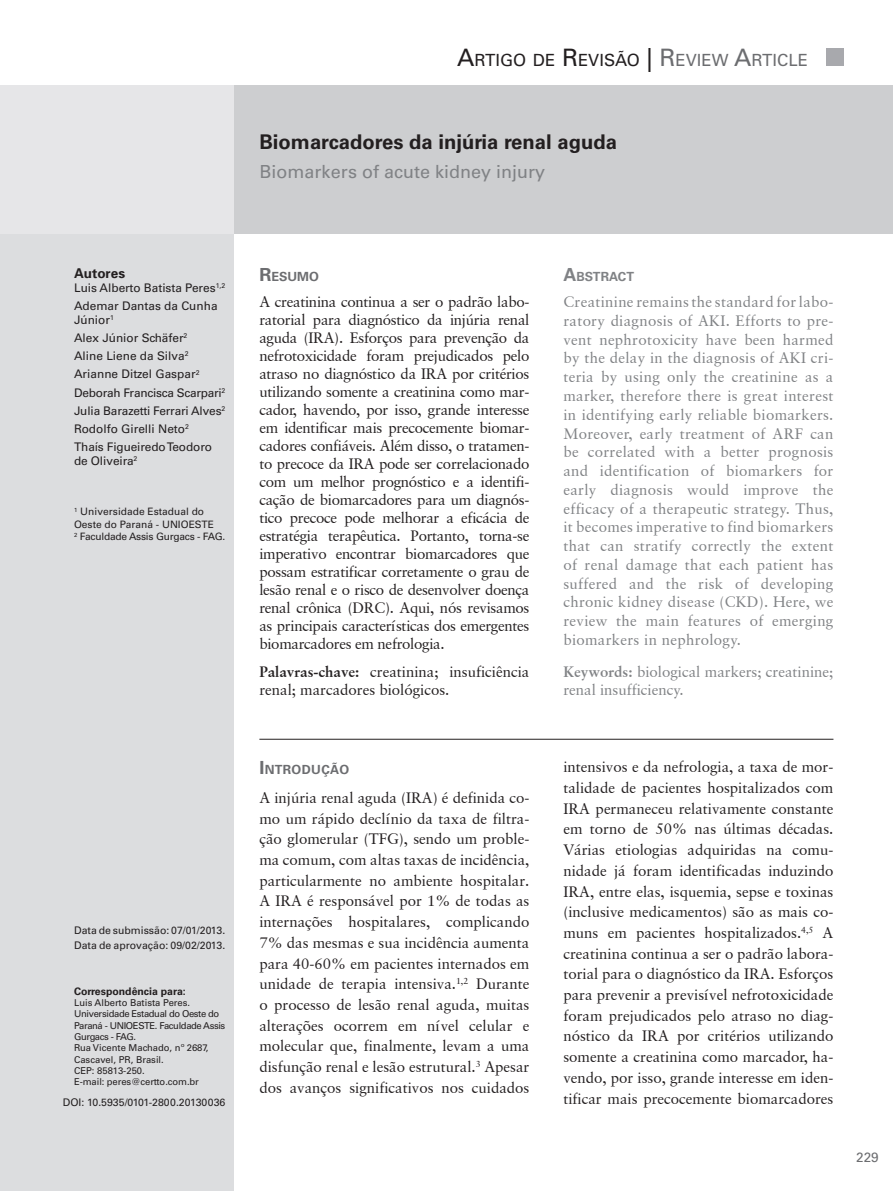
<style>
.page{position:relative;width:893px;height:1191px;background:#fff}
.page>*{position:absolute;margin:0;border:0;box-sizing:border-box;transform-origin:0 0}
.Título_Português{font:700 20.25px "Univers LT Std";color:#231f20}
.Title_Inglês{font:18px "Univers LT Std";color:#808285}
.t1{font:16.8px "Univers LT Std";color:#231f20}
.Texto_-_1º_paragráfo{font:15px/20.7px "Garamond Retrospective S Si";color:#231f20;text-align:justify}
.Resumo{font:15px/18px "Garamond Retrospective S Si";letter-spacing:-.02em;color:#231f20;text-align:justify}
.Abstract{font:15px/18.8px "Garamond Retrospective S Si";letter-spacing:.02em;color:#808285;text-align:justify}
.Palavras-chave{font:15px/18px "Garamond Retrospective S Si";color:#231f20}
.keywords{font:15px/18px "Garamond Retrospective S Si";color:#808285}
.Tópico__Autores{font:13.5px "Univers 65 Bold";color:#231f20}
.t2{font:13.5px "Univers LT Std";color:#6c6d70}
.Intertítulo{font:700 12.6px "Univers LT Std";letter-spacing:.03em;color:#6c6d70}
.Intertilulo__Resumo{font:700 12.6px "Univers LT Std";color:#808285}
.Intertilulo__Resumo-2{font:700 12.6px "Univers LT Std";color:#6c6d70}
.Nome_dos_autores{font:11.85px/14px "Univers LT Std";color:#231f20}
.Nome_dos_autores-2{font:11.85px "Univers LT Std";letter-spacing:-.02em;color:#231f20}
.Data_de_subs_aprova{font:10.5px "Univers LT Std";color:#231f20}
.Autor_correspondente{font:10.5px "Univers LT Std";color:#231f20}
.Correspondência_para{font:700 10.5px "Univers LT Std";color:#231f20}
.Afiliações{font:10.2px/12.3px "Univers LT Std";color:#231f20}
.Afiliações-2{font:10.2px "Univers LT Std";letter-spacing:-.02em;color:#231f20}
.Autor_correspondente-2{font:9.45px/11.4px "Univers LT Std";letter-spacing:-.01em;color:#231f20}
.Autor_correspondente-3{font:9.45px/11.4px "Univers LT Std";letter-spacing:-.04em;color:#231f20}
.s1{font-size:24px}
.s2{font-size:24px;color:#6c6d70}
.s3{color:#6c6d70}
.s4{font-size:18px}
.s5{font-weight:700}
</style>
<div class="page">
<div style="left:0;top:85px;width:234px;height:1106px;background:#dcdddf"></div>
<div style="left:0;top:85px;width:893px;height:149px;background:linear-gradient(to right,#e2e2e4,#c5c6c8)"></div>
<div style="left:826px;top:49px;width:17px;height:17px;background:#a8a9ad"></div>
<hr style="left:259px;top:739px;width:574px;height:1px;background:#231f20">
<p class="t1" style="left:457px;top:50px;width:352px"><span class="s1">A</span>RTIGO DE <span class="s1">R</span> EVISÃO <span class="s1">|</span> <span class="s2">R</span> <span class="s3">EVIEW</span> <span class="s2">A</span><span class="s3">RTICLE</span></p>
<p class="Título_Português" style="left:259px;top:130px;width:359px">Biomarcadores da injúria renal aguda</p>
<p class="Title_Inglês" style="left:259px;top:161px;width:287px">Biomarkers of acute kidney injury</p>
<p class="Tópico__Autores" style="left:74px;top:265px;width:53px">Autores</p>
<p class="Nome_dos_autores" style="left:74px;top:280px;width:153px">Luis Alberto Batista Peres<sup>1,2</sup></p>
<p class="Nome_dos_autores" style="left:74px;top:299px;width:145px">Ademar Dantas da Cunha<br>Júnior<sup>1</sup></p>
<p class="Nome_dos_autores" style="left:74px;top:331px;width:115px">Alex Júnior Schäfer<sup>2</sup></p>
<p class="Nome_dos_autores" style="left:74px;top:349px;width:116px">Aline Liene da Silva<sup>2</sup></p>
<p class="Nome_dos_autores" style="left:74px;top:367px;width:127px">Arianne Ditzel Gaspar<sup>2</sup></p>
<p class="Nome_dos_autores-2" style="left:74px;top:385px;width:153px">Deborah Francisca Scarpari<sup>2</sup></p>
<p class="Nome_dos_autores" style="left:74px;top:404px;width:153px">Julia Barazetti Ferrari Alves<sup>2</sup></p>
<p class="Nome_dos_autores" style="left:74px;top:422px;width:116px">Rodolfo Girelli Neto<sup>2</sup></p>
<p class="Nome_dos_autores" style="left:74px;top:440px;width:139px">Thaís Figueiredo Teodoro de Oliveira<sup>2</sup></p>
<p class="Afiliações" style="left:74px;top:506px;width:141px"><sup>1</sup> Universidade Estadual do<br>Oeste do Paraná - UNIOESTE</p>
<p class="Afiliações-2" style="left:74px;top:530px;width:153px"><sup>2</sup> Faculdade Assis Gurgacs - FAG.</p>
<p class="Intertilulo__Resumo-2" style="left:259px;top:269px;width:61px"><span class="s4">R</span>ESUMO</p>
<p class="Intertilulo__Resumo" style="left:563px;top:269px;width:72px"><span class="s4">A</span>BSTRACT</p>
<p class="Resumo" style="left:259px;top:293px;width:272px">A creatinina continua a ser o padrão labo&shy;ratorial para diagnóstico da injúria renal aguda (IRA). Esforços para prevenção da nefrotoxicidade foram prejudicados pelo atraso no diagnóstico da IRA por critérios utilizando somente a creatinina como mar&shy;cador, havendo, por isso, grande interesse em identificar mais precocemente biomar&shy;cadores confiáveis. Além disso, o tratamen&shy;to precoce da IRA pode ser correlacionado com um melhor prognóstico e a identifi&shy;cação de biomarcadores para um diagnós&shy;tico precoce pode melhorar a eficácia de estratégia terapêutica. Portanto, torna-se imperativo encontrar biomarcadores que possam estratificar corretamente o grau de lesão renal e o risco de desenvolver doença renal crônica (DRC). Aqui, nós revisamos as principais características dos emergentes biomarcadores em nefrologia.</p>
<p class="Abstract" style="left:563px;top:292px;width:272px">Creatinine remains the standard for labo&shy;ratory diagnosis of AKI. Efforts to pre&shy;vent nephrotoxicity have been harmed by the delay in the diagnosis of AKI cri&shy;teria by using only the creatinine as a marker, therefore there is great interest in identifying early reliable biomarkers.<br>Moreover, early treatment of ARF can be correlated with a better prognosis and identification of biomarkers for early diagnosis would improve the efficacy of a therapeutic strategy. Thus, it becomes imperative to find biomarkers that can stratify correctly the extent of renal damage that each patient has suffered and the risk of developing chronic kidney disease (CKD). Here, we review the main features of emerging biomarkers in nephrology.</p>
<p class="Palavras-chave" style="left:259px;top:662px;width:272px"><span class="s5">Palavras-chave:</span> creatinina; insuficiência renal; marcadores biológicos.</p>
<p class="keywords" style="left:563px;top:662px;width:272px"><span class="s5">Keywords:</span> biological markers; creatinine; renal insufficiency.</p>
<p class="Intertítulo" style="left:259px;top:762px;width:91px"><span class="s4">I</span>NTRODUÇÃO</p>
<p class="Texto_-_1º_paragráfo" style="left:259px;top:787px;width:272px">A injúria renal aguda (IRA) é definida co&shy;mo um rápido declínio da taxa de filtra&shy;ção glomerular (TFG), sendo um proble&shy;ma comum, com altas taxas de incidência, particularmente no ambiente hospitalar.<br>A IRA é responsável por 1% de todas as internações hospitalares, complicando 7% das mesmas e sua incidência aumenta para 40-60% em pacientes internados em unidade de terapia intensiva.<sup>1,2</sup> Durante o processo de lesão renal aguda, muitas alterações ocorrem em nível celular e molecular que, finalmente, levam a uma disfunção renal e lesão estrutural.<sup>3</sup> Apesar dos avanços significativos nos cuidados</p>
<p class="Texto_-_1º_paragráfo" style="left:563px;top:756px;width:272px">intensivos e da nefrologia, a taxa de mor&shy;talidade de pacientes hospitalizados com IRA permaneceu relativamente constante em torno de 50% nas últimas décadas.<br>Várias etiologias adquiridas na comu&shy;nidade já foram identificadas induzindo IRA, entre elas, isquemia, sepse e toxinas (inclusive medicamentos) são as mais co&shy;muns em pacientes hospitalizados.<sup>4,5</sup> A creatinina continua a ser o padrão labora&shy;torial para o diagnóstico da IRA. Esforços para prevenir a previsível nefrotoxicidade foram prejudicados pelo atraso no diag&shy;nóstico da IRA por critérios utilizando somente a creatinina como marcador, ha&shy;vendo, por isso, grande interesse em iden-</p>
<p class="Data_de_subs_aprova" style="left:74px;top:924px;width:153px">Data de submissão: 07/01/2013.</p>
<p class="Data_de_subs_aprova" style="left:74px;top:939px;width:153px">Data de aprovação: 09/02/2013.</p>
<p class="Correspondência_para" style="left:74px;top:984px;width:113px">Correspondência para:</p>
<p class="Autor_correspondente-2" style="left:74px;top:997px;width:118px">Luis Alberto Batista Peres.</p>
<p class="Autor_correspondente-3" style="left:74px;top:1008px;width:153px">Universidade Estadual do Oeste do<br>Paraná - UNIOESTE. Faculdade Assis<br>Gurgacs - FAG.</p>
<p class="Autor_correspondente-2" style="left:74px;top:1042px;width:136px">Rua Vicente Machado, nº 2687,<br>Cascavel, PR, Brasil.<br>CEP: 85813-250.</p>
<p class="Autor_correspondente-2" style="left:74px;top:1076px;width:126px">E-mail: peres@certto.com.br</p>
<p class="Autor_correspondente" style="left:63px;top:1096px;width:164px">DOI: 10.5935/0101-2800.20130036</p>
<p class="Texto_-_1º_paragráfo" style="left:563px;top:1087px;width:271px">tificar mais precocemente biomarcadores</p>
<p class="t2" style="left:856px;top:1149px;width:24px">229</p>
</div>
